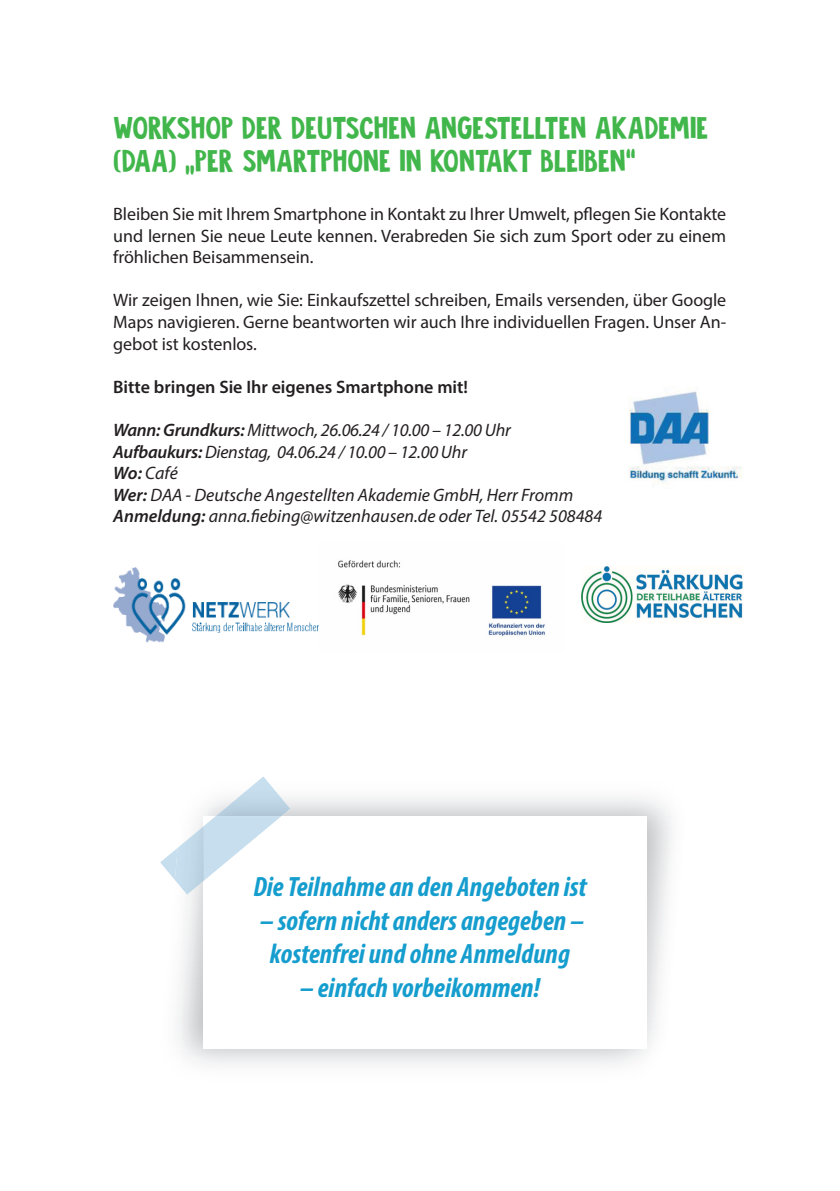
<style>
.page{position:relative;width:840px;height:1191px;background:#fff}
.page>*{position:absolute;margin:0;border:0;box-sizing:border-box;transform-origin:0 0}
.t1{font:italic 700 condensed 28px/33.6px "Myriad Pro";color:#159dce;text-align:center}
.t2{font:28px/33.6px "DK Jalebi";color:#41b64b}
.t3{font:18px/21.6px "Myriad Pro";letter-spacing:-.005em;color:#231f20;text-align:justify}
.t4{font:italic 18px/21.6px "Myriad Pro";color:#231f20}
.t5{font:600 18px "Myriad Pro";color:#231f20}
.s1{font-weight:600}
</style>
<div class="page">
<img style="left:113px;top:567px;width:206px;height:76px">
<img style="left:581px;top:567px;width:161px;height:55px">
<img style="left:338px;top:560px;width:208px;height:76px">
<img style="left:629px;top:391px;width:113px;height:95px">
<img style="left:281px;top:790px;width:9px;height:26px">
<img style="left:175px;top:880px;width:29px;height:14px">
<svg style="left:160px;top:776px;width:121px;height:104px"></svg>
<h1 class="t2" style="left:113px;top:110px;width:596px">WORKSHOP DER DEUTSCHEN ANGESTELLTEN AKADEMIE (DAA) „PER SMARTPHONE IN KONTAKT BLEIBEN“</h1>
<p class="t3" style="left:113px;top:204px;width:614px">Bleiben Sie mit Ihrem Smartphone in Kontakt zu Ihrer Umwelt, pflegen Sie Kontakte und lernen Sie neue Leute kennen. Verabreden Sie sich zum Sport oder zu einem fröhlichen Beisammensein.</p>
<p class="t3" style="left:113px;top:291px;width:614px">Wir zeigen Ihnen, wie Sie: Einkaufszettel schreiben, Emails versenden, über Google Maps navigieren. Gerne beantworten wir auch Ihre individuellen Fragen. Unser An&shy;gebot ist kostenlos.</p>
<p class="t5" style="left:113px;top:380px;width:356px">Bitte bringen Sie Ihr eigenes Smartphone mit!</p>
<p class="t4" style="left:113px;top:420px;width:490px"><span class="s1">Wann: Grundkurs:</span> Mittwoch, 26.06.24 / 10.00 – 12.00 Uhr <span class="s1">Aufbaukurs:</span> Dienstag, 04.06.24 / 10.00 – 12.00 Uhr<br><span class="s1">Wo:</span> Café<br><span class="s1">Wer:</span> DAA - Deutsche Angestellten Akademie GmbH, Herr Fromm <span class="s1">Anmeldung:</span> anna.fiebing@witzenhausen.de oder Tel. 05542 508484</p>
<h1 class="t1" style="left:253px;top:872px;width:334px">DieTeilnahme an den Angeboten ist</h1>
<h1 class="t1" style="left:259px;top:906px;width:326px">– sofern nicht anders angegeben – kostenfrei und ohne Anmeldung</h1>
<h1 class="t1" style="left:300px;top:973px;width:242px">– einfach vorbeikommen!</h1>
</div>
